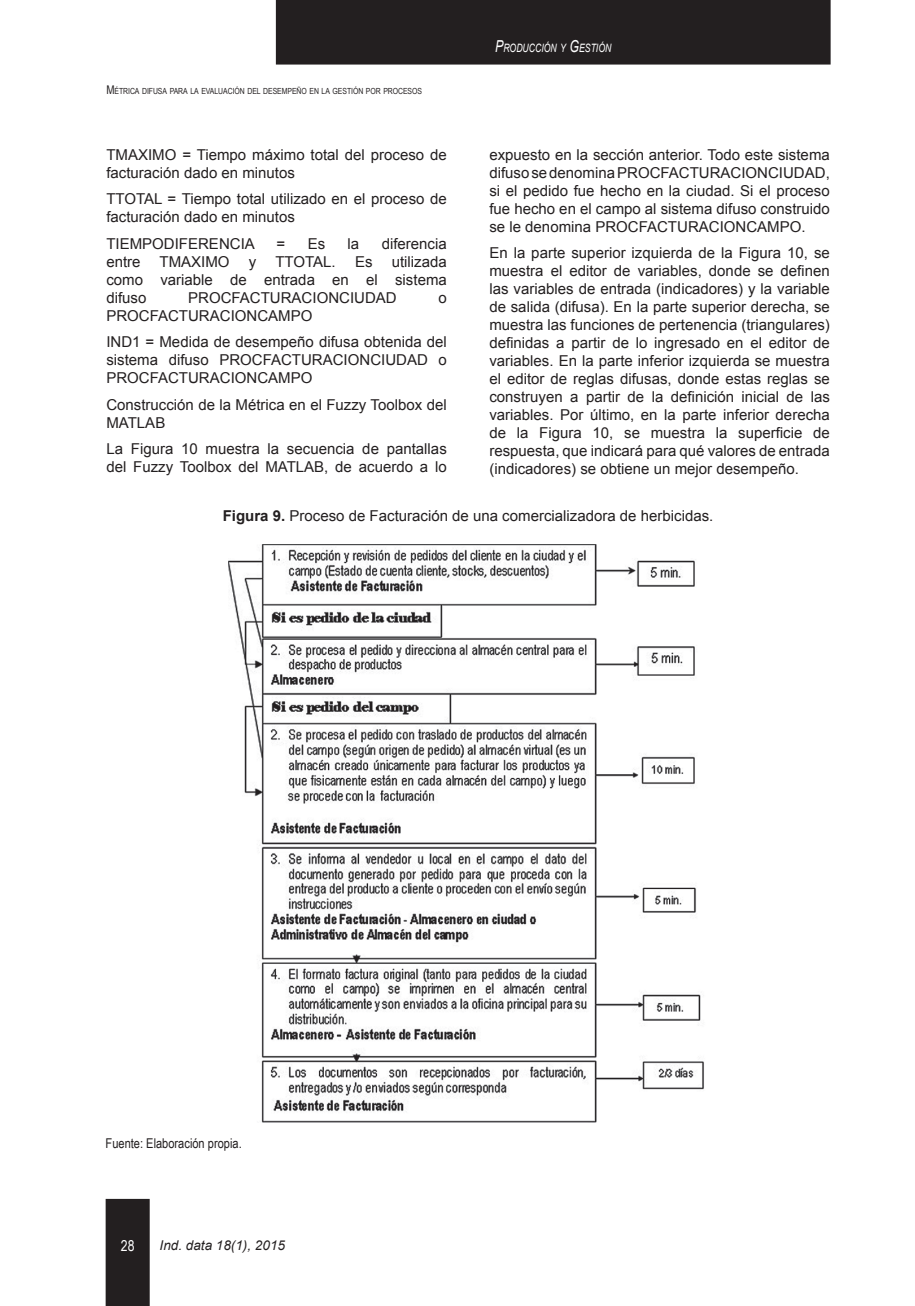
<style>
.page{position:relative;width:915px;height:1306px;background:#fff}
.page>*{position:absolute;margin:0;border:0;box-sizing:border-box;transform-origin:0 0}
.t1{font:15px/18px "Arial";color:#231f20}
.t2{font:15px "Arial Narrow";color:#fff}
.t3{font:13.5px "Arial Narrow";color:#231f20}
.t4{font:italic 13.5px "Arial";color:#231f20}
.t5{font:italic 11.55px "Arial";color:#fff;scale:.75 1}
.t6{font:8.4px "Arial Narrow";letter-spacing:-.005em;color:#231f20}
.s1{font-size:12px}
.s2{font-size:16.5px}
.s3{font-weight:700}
</style>
<div class="page">
<div style="left:106px;top:1199px;width:43px;height:106px;background:#231f20"></div>
<div style="left:106px;top:1198px;width:44px;height:107px;border:2px solid #231f20"></div>
<div style="left:276px;top:0;width:553px;height:64px;background:#231f20"></div>
<div style="left:276px;top:0;width:554px;height:65px;border:2px solid #231f20"></div>
<img style="left:228px;top:544px;width:476px;height:578px">
<p class="t6" style="left:106px;top:85px;width:317px"><span class="s1">M</span>ÉTRICA DIFUSA PARA LA EVALUACIÓN DEL DESEMPEÑO EN LA GESTIÓN POR PROCESOS</p>
<p class="t5" style="left:495px;top:40px;width:156px"><span class="s2">P</span>RODUCCIÓN Y <span class="s2">G</span>ESTIÓN</p>
<p class="t1" style="left:106px;top:146px;width:342px">TMAXIMO = Tiempo máximo total del proceso de facturación dado en minutos</p>
<p class="t1" style="left:106px;top:190px;width:342px">TTOTAL = Tiempo total utilizado en el proceso de facturación dado en minutos</p>
<p class="t1" style="left:106px;top:235px;width:150px">TIEMPODIFERENCIA</p>
<p class="t1" style="left:276px;top:235px;width:10px">=</p>
<p class="t1" style="left:307px;top:235px;width:19px">Es</p>
<p class="t1" style="left:347px;top:235px;width:13px">la</p>
<p class="t1" style="left:381px;top:235px;width:67px">diferencia</p>
<p class="t1" style="left:106px;top:253px;width:36px">entre</p>
<p class="t1" style="left:159px;top:253px;width:72px">TMAXIMO</p>
<p class="t1" style="left:249px;top:253px;width:9px">y</p>
<p class="t1" style="left:275px;top:253px;width:62px">TTOTAL.</p>
<p class="t1" style="left:355px;top:253px;width:19px">Es</p>
<p class="t1" style="left:489px;top:146px;width:342px;text-align:justify">expuesto en la sección anterior. Todo este sistema difuso se denomina PROCFACTURACIONCIUDAD, si el pedido fue hecho en la ciudad. Si el proceso fue hecho en el campo al sistema difuso construido se le denomina PROCFACTURACIONCAMPO.</p>
<p class="t1" style="left:489px;top:244px;width:342px;text-align:justify">En la parte superior izquierda de la Figura 10, se muestra el editor de variables, donde se definen las variables de entrada (indicadores) y la variable de salida (difusa). En la parte superior derecha, se muestra las funciones de pertenencia (triangulares) definidas a partir de lo ingresado en el editor de variables. En la parte inferior izquierda se muestra el editor de reglas difusas, donde estas reglas se construyen a partir de la definición inicial de las variables. Por último, en la parte inferior derecha de la Figura 10, se muestra la superficie de respuesta, que indicará para qué valores de entrada (indicadores) se obtiene un mejor desempeño.</p>
<p class="t1" style="left:223px;top:507px;width:492px"><span class="s3">Figura 9.</span> Proceso de Facturación de una comercializadora de herbicidas.</p>
<p class="t1" style="left:106px;top:253px;width:342px;text-align:justify;text-indent:285px">utilizada como variable de entrada en el sistema difuso</p>
<p class="t1" style="left:188px;top:289px;width:210px">PROCFACTURACIONCIUDAD</p>
<p class="t1" style="left:438px;top:289px;width:10px">o</p>
<p class="t1" style="left:106px;top:302px;width:342px;line-height:26.5px">PROCFACTURACIONCAMPO<br>IND1 = Medida de desempeño difusa obtenida del</p>
<p class="t1" style="left:106px;top:351px;width:342px">sistema difuso PROCFACTURACIONCIUDAD o<br>PROCFACTURACIONCAMPO</p>
<p class="t1" style="left:106px;top:396px;width:342px">Construcción de la Métrica en el Fuzzy Toolbox del<br>MATLAB</p>
<p class="t1" style="left:106px;top:440px;width:342px">La Figura 10 muestra la secuencia de pantallas del Fuzzy Toolbox del MATLAB, de acuerdo a lo</p>
<p class="t3" style="left:106px;top:1133px;width:137px">Fuente: Elaboración propia.</p>
<p class="t2" style="left:121px;top:1234px;width:15px">28</p>
<p class="t4" style="left:159px;top:1236px;width:127px">Ind. data 18(1), 2015</p>
</div>
